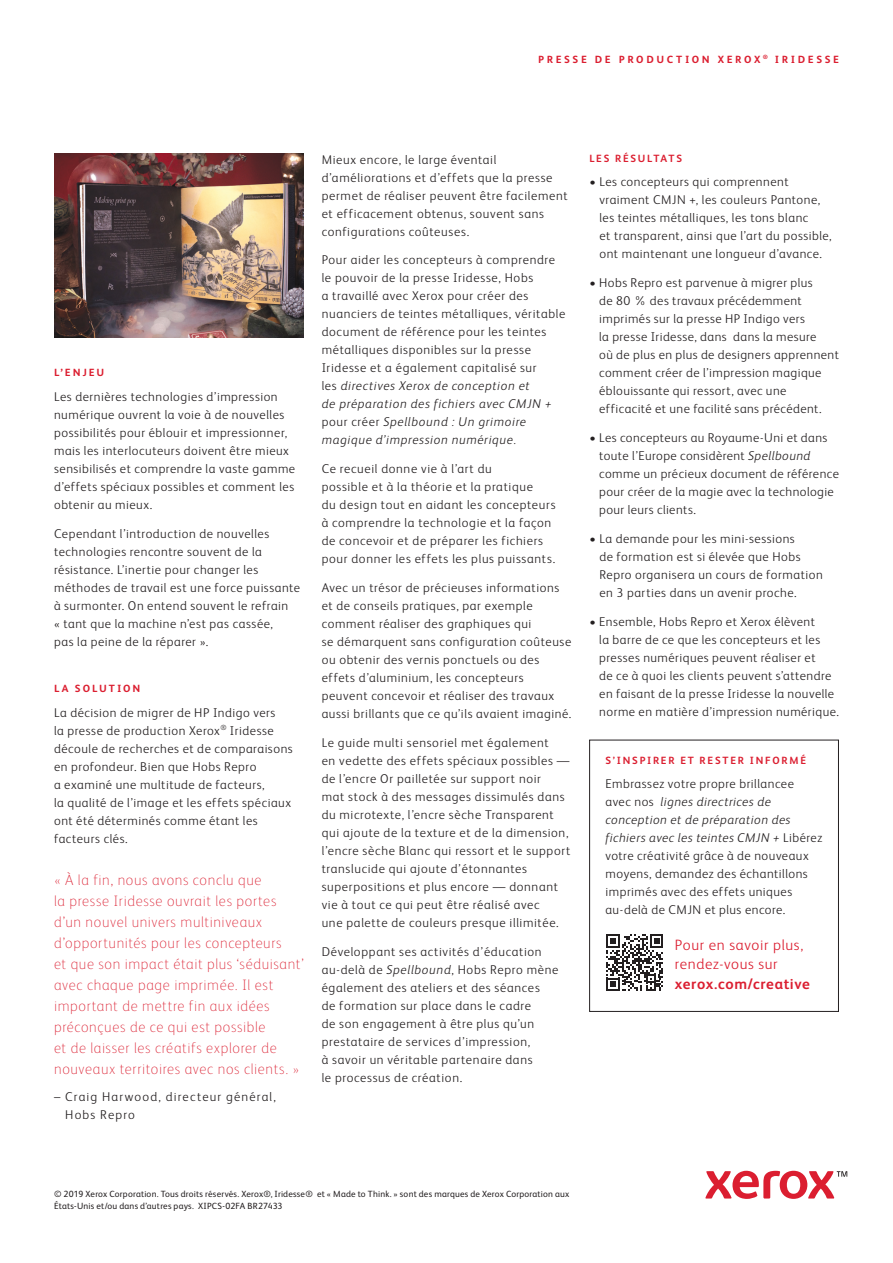
<style>
.page{position:relative;width:893px;height:1263px;background:#fff}
.page>*{position:absolute;margin:0;border:0;box-sizing:border-box;transform-origin:0 0}
.Callout{font:100 15px/21px "Xerox Sans";letter-spacing:.04em;color:#db1e30}
.Call_to_action{font:300 15px/19.5px "Xerox Sans";letter-spacing:.045em;color:#db1e30}
.Body_Text{font:300 12.75px/18px "Xerox Sans";letter-spacing:.04em;color:#231f20}
.Callout-2{font:300 12.75px/18px "Xerox Sans";letter-spacing:.05em;color:#231f20}
.Quote_Attribute{font:300 12.75px/18px "Xerox Sans";letter-spacing:.095em;color:#231f20}
.Page_Header{font:700 12px "Xerox Sans Expert";letter-spacing:.22em;color:#db1e30}
.Body_Subhead{font:700 12px "Xerox Sans Expert";letter-spacing:.16em;color:#db1e30}
.Body_Subhead-2{font:700 10.5px "Xerox Sans";letter-spacing:.17em;color:#db1e30}
.Legal{font:9px/12px "Xerox Sans";letter-spacing:.02em;color:#231f20}
.s1{font-style:italic}
.s2{font-weight:700}
</style>
<div class="page">
<div style="left:589px;top:740px;width:250px;height:272px;border:1px solid #231f20"></div>
<img style="left:54px;top:154px;width:250px;height:183px">
<svg style="left:606px;top:934px;width:57px;height:57px"></svg>
<svg style="left:705px;top:1171px;width:142px;height:28px"></svg>
<p class="Page_Header" style="left:538px;top:55px;width:302px">PRESSE DE PRODUCTION XEROX<sup>®</sup> IRIDESSE</p>
<p class="Body_Subhead" style="left:54px;top:368px;width:52px">L’ENJEU</p>
<p class="Body_Text" style="left:54px;top:387px;width:243px">Les dernières technologies d’impression numérique ouvrent la voie à de nouvelles possibilités pour éblouir et impressionner, mais les interlocuteurs doivent être mieux sensibilisés et comprendre la vaste gamme d’effets spéciaux possibles et comment les obtenir au mieux.</p>
<p class="Body_Text" style="left:54px;top:524px;width:248px">Cependant l’introduction de nouvelles technologies rencontre souvent de la résistance. L’inertie pour changer les méthodes de travail est une force puissante à surmonter. On entend souvent le refrain<br>« tant que la machine n’est pas cassée,<br>pas la peine de la réparer ».</p>
<p class="Body_Subhead" style="left:54px;top:684px;width:88px">LA SOLUTION</p>
<p class="Body_Text" style="left:54px;top:703px;width:240px">La décision de migrer de HP Indigo vers<br>la presse de production Xerox<sup>®</sup> Iridesse découle de recherches et de comparaisons en profondeur. Bien que Hobs Repro<br>a examiné une multitude de facteurs,<br>la qualité de l’image et les effets spéciaux ont été déterminés comme étant les facteurs clés.</p>
<p class="Callout" style="left:54px;top:869px;width:251px">« À la fin, nous avons conclu que<br>la presse Iridesse ouvrait les portes d’un nouvel univers multiniveaux d’opportunités pour les concepteurs<br>et que son impact était plus ‘séduisant’ avec chaque page imprimée. Il est important de mettre fin aux idées préconçues de ce qui est possible<br>et de laisser les créatifs explorer de nouveaux territoires avec nos clients. »</p>
<p class="Quote_Attribute" style="left:65px;top:1087px;width:212px;text-indent:-11px">– Craig Harwood, directeur général,<br>Hobs Repro</p>
<p class="Callout-2" style="left:322px;top:150px;width:247px">Mieux encore, le large éventail d’améliorations et d’effets que la presse permet de réaliser peuvent être facilement et efficacement obtenus, souvent sans configurations coûteuses.</p>
<p class="Callout-2" style="left:322px;top:250px;width:245px">Pour aider les concepteurs à comprendre le pouvoir de la presse Iridesse, Hobs<br>a travaillé avec Xerox pour créer des nuanciers de teintes métalliques, véritable document de référence pour les teintes métalliques disponibles sur la presse Iridesse et a également capitalisé sur<br>les <span class="s1">directives Xerox de conception et<br>de préparation des fichiers avec CMJN + </span>pour créer <span class="s1">Spellbound : Un grimoire magique d’impression numérique.</span></p>
<p class="Callout-2" style="left:322px;top:459px;width:235px">Ce recueil donne vie à l’art du<br>possible et à la théorie et la pratique<br>du design tout en aidant les concepteurs à comprendre la technologie et la façon de concevoir et de préparer les fichiers pour donner les effets les plus puissants.</p>
<p class="Callout-2" style="left:322px;top:578px;width:251px">Avec un trésor de précieuses informations et de conseils pratiques, par exemple comment réaliser des graphiques qui<br>se démarquent sans configuration coûteuse ou obtenir des vernis ponctuels ou des effets d’aluminium, les concepteurs peuvent concevoir et réaliser des travaux aussi brillants que ce qu’ils avaient imaginé.</p>
<p class="Callout-2" style="left:322px;top:733px;width:250px">Le guide multi sensoriel met également<br>en vedette des effets spéciaux possibles — de l’encre Or pailletée sur support noir<br>mat stock à des messages dissimulés dans du microtexte, l’encre sèche Transparent qui ajoute de la texture et de la dimension, l’encre sèche Blanc qui ressort et le support translucide qui ajoute d’étonnantes superpositions et plus encore — donnant vie à tout ce qui peut être réalisé avec<br>une palette de couleurs presque illimitée.</p>
<p class="Callout-2" style="left:322px;top:942px;width:238px">Développant ses activités d’éducation au-delà de <span class="s1">Spellbound</span>, Hobs Repro mène également des ateliers et des séances<br>de formation sur place dans le cadre<br>de son engagement à être plus qu’un prestataire de services d’impression,<br>à savoir un véritable partenaire dans<br>le processus de création.</p>
<p class="Body_Subhead-2" style="left:589px;top:151px;width:94px">LES RÉSULTATS</p>
<p class="Body_Text" style="left:599px;top:172px;width:234px;text-indent:-10px">• Les concepteurs qui comprennent vraiment CMJN +, les couleurs Pantone, les teintes métalliques, les tons blanc<br>et transparent, ainsi que l’art du possible, ont maintenant une longueur d’avance.</p>
<p class="Body_Text" style="left:599px;top:273px;width:241px;text-indent:-10px">• Hobs Repro est parvenue à migrer plus<br>de 80 % des travaux précédemment imprimés sur la presse HP Indigo vers<br>la presse Iridesse, dans dans la mesure<br>où de plus en plus de designers apprennent comment créer de l’impression magique éblouissante qui ressort, avec une efficacité et une facilité sans précédent.</p>
<p class="Body_Text" style="left:599px;top:428px;width:241px;text-indent:-10px">• Les concepteurs au Royaume-Uni et dans toute l’Europe considèrent <span class="s1">Spellbound </span>comme un précieux document de référence pour créer de la magie avec la technologie pour leurs clients.</p>
<p class="Body_Text" style="left:599px;top:529px;width:225px;text-indent:-10px">• La demande pour les mini-sessions<br>de formation est si élevée que Hobs Repro organisera un cours de formation en 3 parties dans un avenir proche.</p>
<p class="Body_Text" style="left:599px;top:612px;width:241px;text-indent:-10px">• Ensemble, Hobs Repro et Xerox élèvent<br>la barre de ce que les concepteurs et les presses numériques peuvent réaliser et<br>de ce à quoi les clients peuvent s’attendre en faisant de la presse Iridesse la nouvelle norme en matière d’impression numérique.</p>
<p class="Body_Subhead-2" style="left:605px;top:753px;width:202px">S’INSPIRER ET RESTER INFORMÉ</p>
<p class="Body_Text" style="left:605px;top:774px;width:218px">Embrassez votre propre brillancee avec nos <span class="s1">lignes directrices de conception et de préparation des fichiers avec les teintes CMJN +</span> Libérez votre créativité grâce à de nouveaux moyens, demandez des échantillons imprimés avec des effets uniques au-delà de CMJN et plus encore.</p>
<p class="Call_to_action" style="left:675px;top:934px;width:137px">Pour en savoir plus, rendez-vous sur <span class="s2">xerox.com/creative</span></p>
<p class="Legal" style="left:54px;top:1187px;width:517px">© 2019 Xerox Corporation. Tous droits réservés. Xerox®, Iridesse® et « Made to Think. » sont des marques de Xerox Corporation aux<br>États-Unis et/ou dans d’autres pays. XIPCS-02FA BR27433</p>
</div>
